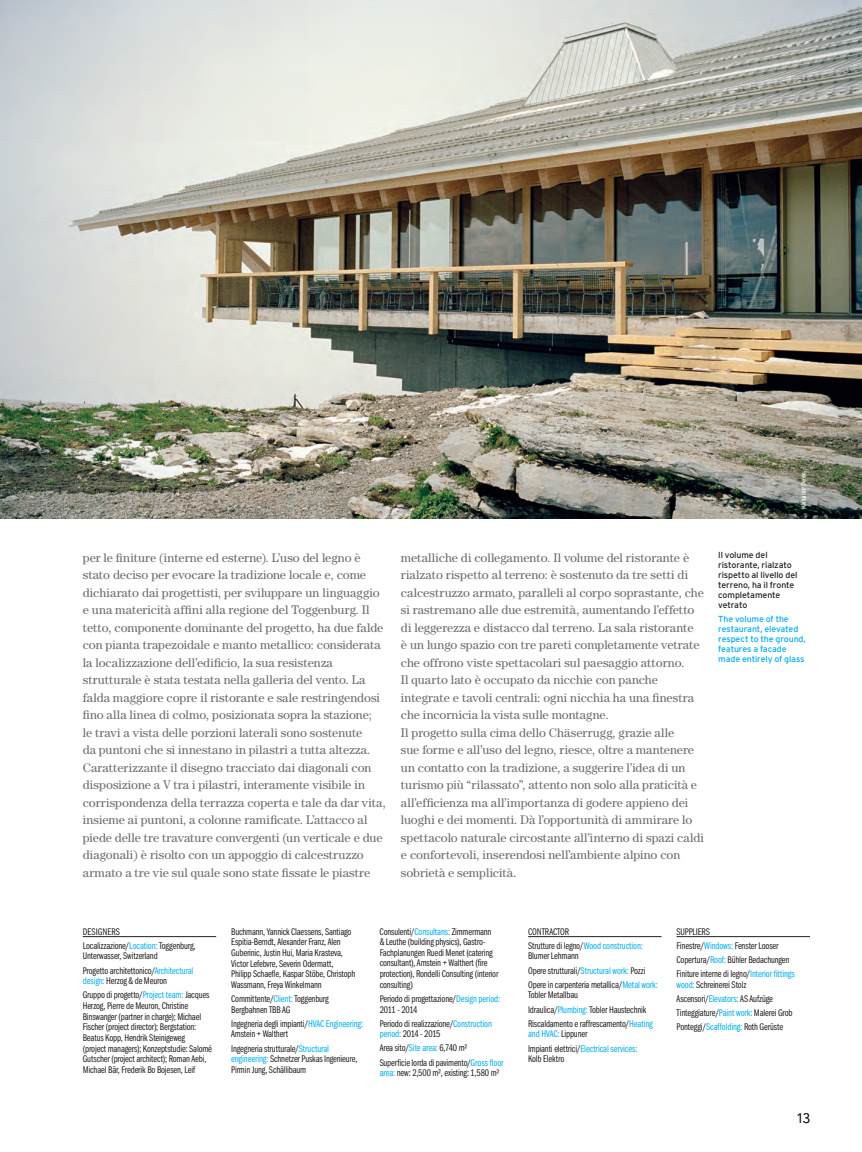
<style>
.page{position:relative;width:862px;height:1152px;background:#fff}
.page>*{position:absolute;margin:0;border:0;box-sizing:border-box;transform-origin:0 0}
.t1{font:300 13.75px "Avenir";color:#231f20}
.t2{font:12.5px/17.5px "Century Std";letter-spacing:.005em;color:#6c6d70}
.t3{font:10px/10.6px "ITC Franklin Gothic Std Bk Cp";letter-spacing:-.015em;color:#231f20}
.t4{font:10px/14.1px "ITC Franklin Gothic Std Bk Cp";letter-spacing:-.015em;color:#00aeef}
.t5{font:8.75px/10px "Interstate";letter-spacing:-.01em;color:#231f20}
.t6{font:8.75px/10px "Interstate";letter-spacing:-.01em;color:#00aeef}
.t7{font:6.25px "Interstate";letter-spacing:.025em;color:#fff}
.s1{color:#00aeef}
.s2{color:#231f20}
</style>
<div class="page">
<hr style="left:83px;top:936px;width:133px;height:1px;background:#231f20">
<hr style="left:527px;top:936px;width:134px;height:1px;background:#231f20">
<hr style="left:676px;top:936px;width:133px;height:1px;background:#231f20">
<img style="left:0;top:0;width:861px;height:518px">
<p class="t7" style="left:799px;top:509px;width:39px;rotate:-90deg">Katalin Deér</p>
<p class="t2" style="left:83px;top:548px;width:304px">per le finiture (interne ed esterne). L’uso del legno è stato deciso per evocare la tradizione locale e, come dichiarato dai progettisti, per sviluppare un linguaggio e una matericità affini alla regione del Toggenburg. Il tetto, componente dominante del progetto, ha due falde con pianta trapezoidale e manto metallico: considerata la localizzazione dell’edificio, la sua resistenza strutturale è stata testata nella galleria del vento. La falda maggiore copre il ristorante e sale restringendosi fino alla linea di colmo, posizionata sopra la stazione;<br>le travi a vista delle porzioni laterali sono sostenute<br>da puntoni che si innestano in pilastri a tutta altezza.<br>Caratterizzante il disegno tracciato dai diagonali con disposizione a V tra i pilastri, interamente visibile in corrispondenza della terrazza coperta e tale da dar vita, insieme ai puntoni, a colonne ramificate. L’attacco al piede delle tre travature convergenti (un verticale e due diagonali) è risolto con un appoggio di calcestruzzo armato a tre vie sul quale sono state fissate le piastre</p>
<p class="t2" style="left:400px;top:548px;width:304px">metalliche di collegamento. Il volume del ristorante è rialzato rispetto al terreno: è sostenuto da tre setti di calcestruzzo armato, paralleli al corpo soprastante, che si rastremano alle due estremità, aumentando l’effetto di leggerezza e distacco dal terreno. La sala ristorante<br>è un lungo spazio con tre pareti completamente vetrate che offrono viste spettacolari sul paesaggio attorno.<br>Il quarto lato è occupato da nicchie con panche integrate e tavoli centrali: ogni nicchia ha una finestra che incornicia la vista sulle montagne.<br>Il progetto sulla cima dello Chäserrugg, grazie alle<br>sue forme e all’uso del legno, riesce, oltre a mantenere un contatto con la tradizione, a suggerire l’idea di un turismo più “rilassato”, attento non solo alla praticità e all’efficienza ma all’importanza di godere appieno dei luoghi e dei momenti. Dà l’opportunità di ammirare lo spettacolo naturale circostante all’interno di spazi caldi e confortevoli, inserendosi nell’ambiente alpino con sobrietà e semplicità.</p>
<p class="t5" style="left:717px;top:550px;width:81px">Il volume del ristorante, rialzato rispetto al livello del terreno, ha il fronte completamente vetrato</p>
<p class="t6" style="left:717px;top:613px;width:89px">The volume of the restaurant, elevated respect to the ground, features a facade made entirely of glass</p>
<p class="t3" style="left:83px;top:924px;width:114px;line-height:14.1px">DESIGNERS<br>Localizzazione/<span class="s1">Location:</span> Toggenburg,</p>
<p class="t3" style="left:83px;top:949px;width:112px;line-height:14.1px">Unterwasser, Switzerland<br>Progetto architettonico/<span class="s1">Architectural</span></p>
<p class="t3" style="left:83px;top:974px;width:128px;line-height:14.1px"><span class="s1">design:</span> Herzog &amp; de Meuron<br>Gruppo di progetto/<span class="s1">Project team:</span> Jacques</p>
<p class="t3" style="left:83px;top:1000px;width:131px">Herzog, Pierre de Meuron, Christine Binswanger (partner in charge); Michael Fischer (project director); Bergstation:<br>Beatus Kopp, Hendrik Steinigeweg<br>(project managers); Konzeptstudie: Salomé Gutscher (project architect); Roman Aebi, Michael Bär, Frederik Bo Bojesen, Leif</p>
<p class="t3" style="left:231px;top:926px;width:126px">Buchmann, Yannick Claessens, Santiago Espitia-Berndt, Alexander Franz, Alen Guberinic, Justin Hui, Maria Krasteva, Victor Lefebvre, Severin Odermatt, Philipp Schaefle, Kaspar Stöbe, Christoph Wassmann, Freya Winkelmann</p>
<p class="t3" style="left:231px;top:993px;width:99px">Committente/<span class="s1">Client:</span> Toggenburg<br>Bergbahnen TBB AG</p>
<p class="t3" style="left:231px;top:1018px;width:133px">Ingegneria degli impianti/<span class="s1">HVAC Engineering:<br></span>Amstein + Walthert</p>
<p class="t3" style="left:231px;top:1043px;width:128px">Ingegneria strutturale/<span class="s1">Structural engineering:</span> Schnetzer Puskas Ingenieure,<br>Pirmin Jung, Schällibaum</p>
<p class="t3" style="left:379px;top:926px;width:120px">Consulenti/<span class="s1">Consultans:</span> Zimmermann &amp; Leuthe (building physics), Gastro-Fachplanungen Ruedi Menet (catering consultant), Amstein + Walthert (fire protection), Rondelli Consulting (interior consulting)</p>
<p class="t3" style="left:379px;top:993px;width:122px">Periodo di progettazione/<span class="s1">Design period:<br></span>2011 - 2014</p>
<p class="t3" style="left:379px;top:1018px;width:114px">Periodo di realizzazione/<span class="s1">Construction period:</span> 2014 - 2015</p>
<p class="t3" style="left:379px;top:1041px;width:125px;line-height:14.1px">Area sito/<span class="s1">Site area:</span> 6,740 m²<br>Superficie lorda di pavimento/<span class="s1">Gross floor</span></p>
<p class="t3" style="left:379px;top:1067px;width:121px"><span class="s1">area:</span> new: 2,500 m², existing: 1,580 m²</p>
<p class="t3" style="left:527px;top:924px;width:116px;line-height:14.1px">CONTRACTOR<br>Strutture di legno/<span class="s1">Wood construction:</span></p>
<p class="t3" style="left:527px;top:949px;width:131px;line-height:14.1px">Blumer Lehmann<br>Opere strutturali/<span class="s1">Structural work:</span> Pozzi<br>Opere in carpenteria metallica/<span class="s1">Metal work:</span></p>
<p class="t3" style="left:527px;top:988px;width:126px;line-height:14.1px">Tobler Metallbau<br>Idraulica/<span class="s1">Plumbing:</span> Tobler Haustechnik<br>Riscaldamento e raffrescamento/<span class="s1">Heating</span></p>
<p class="t4" style="left:527px;top:1027px;width:111px">and HVAC: <span class="s2">Lippuner<br>Impianti elettrici/</span>Electrical services:</p>
<p class="t3" style="left:527px;top:1053px;width:38px">Kolb Elektro</p>
<p class="t3" style="left:676px;top:924px;width:119px;line-height:14.1px">SUPPLIERS<br>Finestre/<span class="s1">Windows:</span> Fenster Looser<br>Copertura/<span class="s1">Roof:</span> Bühler Bedachungen<br>Finiture interne di legno/<span class="s1">Interior fittings</span></p>
<p class="t3" style="left:676px;top:977px;width:118px;line-height:14.1px"><span class="s1">wood:</span> Schreinerei Stolz Ascensori/<span class="s1">Elevators:</span> AS Aufzüge Tinteggiature/<span class="s1">Paint work:</span> Malerei Grob Ponteggi/<span class="s1">Scaffolding:</span> Roth Gerüste</p>
<p class="t1" style="left:796px;top:1110px;width:15px">13</p>
</div>
